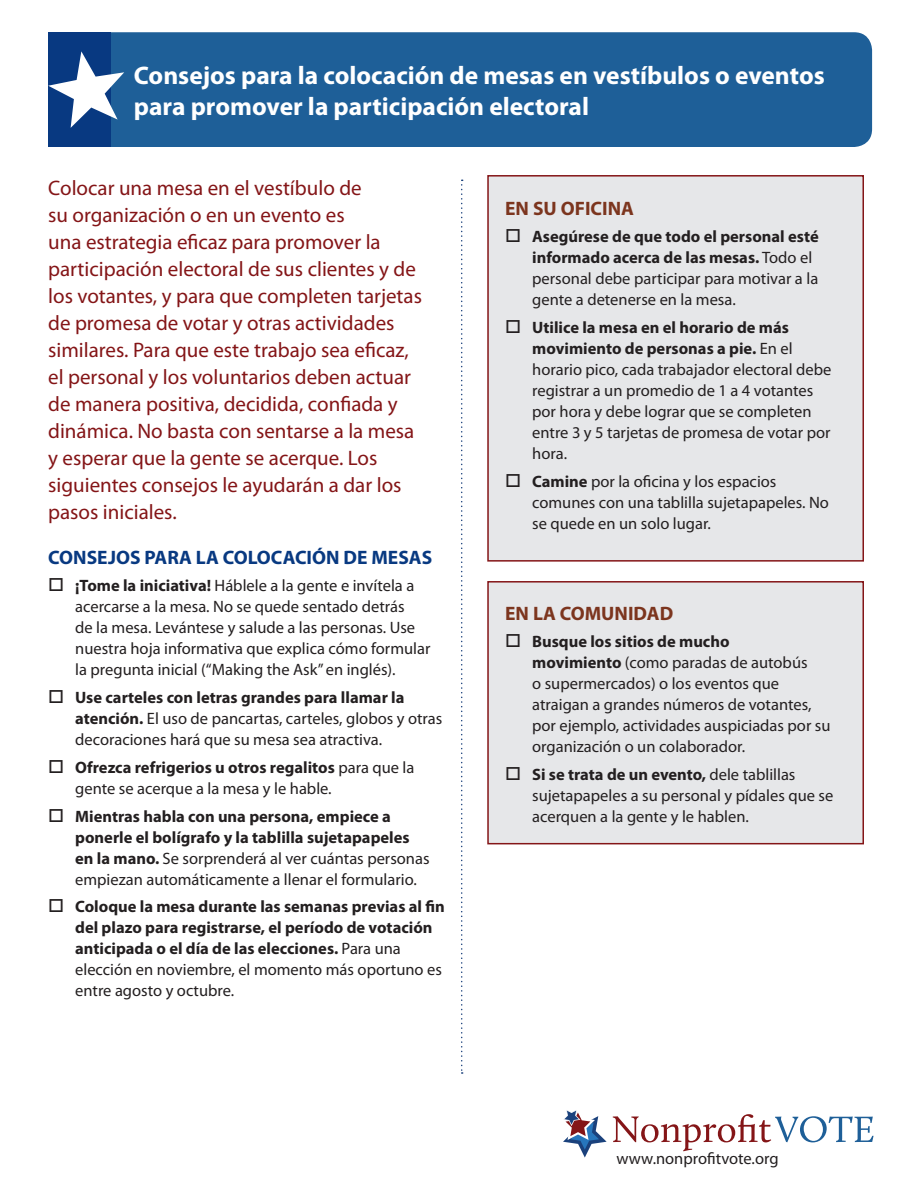
<style>
.page{position:relative;width:918px;height:1188px;background:#fff}
.page>*{position:absolute;margin:0;border:0;box-sizing:border-box;transform-origin:0 0}
.t1{font:700 25.5px "Myriad Pro";color:#fff}
.t2{font:21px/27px "Myriad Pro";color:#841517}
.t3{font:700 19.5px "Myriad Pro";color:#083981}
.t4{font:700 19.5px "Myriad Pro";color:#7c351e}
.t5{font:16.5px/21px "Myriad Pro";color:#231f20}
.t6{font:700 16.5px/21px "Myriad Pro";color:#231f20}
.s1{font-weight:700}
.s2{font-weight:400}
</style>
<div class="page">
<div style="left:487px;top:581px;width:377px;height:263px;background:#e6e7e9;border:2px solid #841517"></div>
<div style="left:487px;top:175px;width:377px;height:387px;background:#e6e7e9;border:2px solid #841517"></div>
<div style="left:82px;top:32px;width:790px;height:115px;background:#1e5f98;border-radius:18px"></div>
<svg style="left:613px;top:1114px;width:261px;height:37px"></svg>
<svg style="left:563px;top:1110px;width:44px;height:48px"></svg>
<div style="left:48px;top:32px;width:63px;height:115px;background:#083981"></div>
<svg style="left:461px;top:180px;width:2px;height:894px"></svg>
<svg style="left:48px;top:51px;width:76px;height:77px"></svg>
<p class="t1" style="left:134px;top:59px;width:692px">Consejos para la colocación de mesas en vestíbulos o eventos</p>
<p class="t1" style="left:134px;top:89px;width:457px">para promover la participación electoral</p>
<p class="t2" style="left:48px;top:174px;width:375px">Colocar una mesa en el vestíbulo de<br>su organización o en un evento es<br>una estrategia eficaz para promover la participación electoral de sus clientes y de los votantes, y para que completen tarjetas de promesa de votar y otras actividades similares. Para que este trabajo sea eficaz, el personal y los voluntarios deben actuar de manera positiva, decidida, confiada y dinámica. No basta con sentarse a la mesa y esperar que la gente se acerque. Los siguientes consejos le ayudarán a dar los pasos iniciales.</p>
<p class="t3" style="left:48px;top:544px;width:386px">CONSEJOS PARA LA COLOCACIÓN DE MESAS</p>
<p class="t5" style="left:75px;top:575px;width:357px"><span class="s1">¡Tome la iniciativa!</span> Háblele a la gente e invítela a acercarse a la mesa. No se quede sentado detrás<br>de la mesa. Levántese y salude a las personas. Use nuestra hoja informativa que explica cómo formular la pregunta inicial (“Making the Ask” en inglés).</p>
<p class="t5" style="left:75px;top:687px;width:369px"><span class="s1">Use carteles con letras grandes para llamar la atención.</span> El uso de pancartas, carteles, globos y otras decoraciones hará que su mesa sea atractiva.</p>
<p class="t5" style="left:75px;top:757px;width:341px"><span class="s1">Ofrezca refrigerios u otros regalitos</span> para que la gente se acerque a la mesa y le hable.</p>
<p class="t6" style="left:75px;top:805px;width:356px">Mientras habla con una persona, empiece a ponerle el bolígrafo y la tablilla sujetapapeles en la mano. <span class="s2">Se sorprenderá al ver cuántas personas empiezan automáticamente a llenar el formulario.</span></p>
<p class="t6" style="left:75px;top:896px;width:371px">Coloque la mesa durante las semanas previas al fin del plazo para registrarse, el período de votación anticipada o el día de las elecciones. <span class="s2">Para una elección en noviembre, el momento más oportuno es entre agosto y octubre.</span></p>
<p class="t4" style="left:505px;top:195px;width:130px">EN SU OFICINA</p>
<p class="t5" style="left:532px;top:226px;width:288px"><span class="s1">Asegúrese de que todo el personal esté informado acerca de las mesas.</span> Todo el personal debe participar para motivar a la gente a detenerse en la mesa.</p>
<p class="t5" style="left:532px;top:317px;width:301px"><span class="s1">Utilice la mesa en el horario de más movimiento de personas a pie.</span> En el horario pico, cada trabajador electoral debe registrar a un promedio de 1 a 4 votantes por hora y debe lograr que se completen entre 3 y 5 tarjetas de promesa de votar por hora.</p>
<p class="t5" style="left:532px;top:471px;width:298px"><span class="s1">Camine</span> por la oficina y los espacios comunes con una tablilla sujetapapeles. No se quede en un solo lugar.</p>
<p class="t4" style="left:505px;top:600px;width:170px">EN LA COMUNIDAD</p>
<p class="t5" style="left:532px;top:631px;width:300px"><span class="s1">Busque los sitios de mucho<br>movimiento</span> (como paradas de autobús<br>o supermercados) o los eventos que atraigan a grandes números de votantes, por ejemplo, actividades auspiciadas por su organización o un colaborador.</p>
<p class="t5" style="left:532px;top:764px;width:303px"><span class="s1">Si se trata de un evento,</span> dele tablillas sujetapapeles a su personal y pídales que se acerquen a la gente y le hablen.</p>
<p class="t5" style="left:616px;top:1147px;width:164px">www.nonprofitvote.org</p>
</div>
